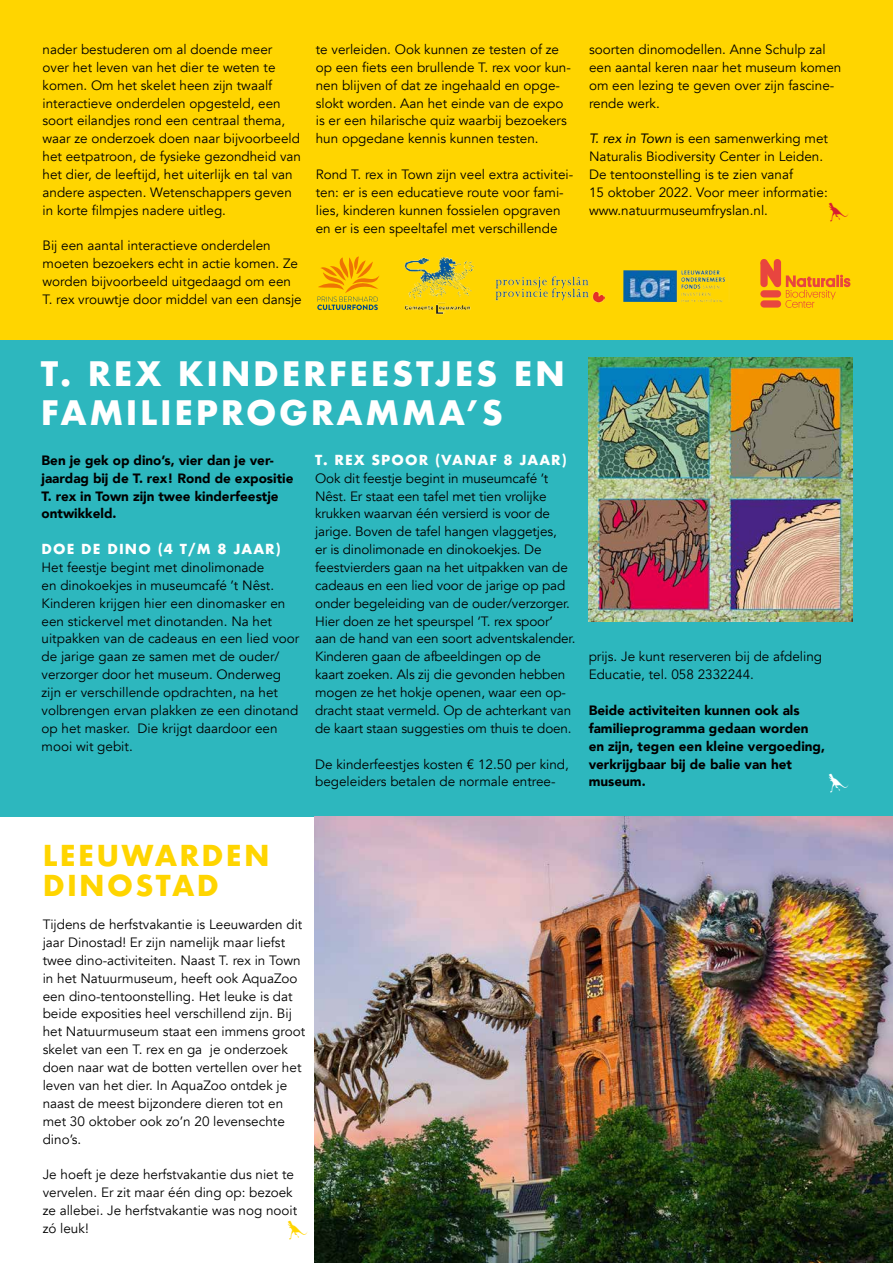
<style>
.page{position:relative;width:893px;height:1263px;background:#fff}
.page>*{position:absolute;margin:0;border:0;box-sizing:border-box;transform-origin:0 0}
.t1{font:700 32.85px/38.8px "Futura";letter-spacing:.08em;color:#fff}
.t2{font:700 28.05px/30.6px "Futura";letter-spacing:.08em;color:#ffd500}
.t3{font:19.5px "Dinoso Type";color:#d71e30}
.t4{font:19.5px "Dinoso Type";color:#fff}
.t5{font:19.5px "Dinoso Type";color:#ffd500}
.t6{font:13.5px/17.9px "Avenir";color:#000}
.t7{font:900 13.5px/17.9px "Avenir";color:#000}
.t8{font:700 13.5px "Futura";letter-spacing:.08em;color:#fff}
.s1{font-style:italic}
</style>
<div class="page">
<div style="left:0;top:332px;width:893px;height:484px;background:#2db7be"></div>
<div style="left:0;top:0;width:893px;height:340px;background:#ffd500"></div>
<svg style="left:317px;top:256px;width:62px;height:54px"></svg>
<svg style="left:760px;top:259px;width:90px;height:49px"></svg>
<div style="left:760px;top:290px;width:21px;height:7px;background:#e8453f;border-radius:4px"></div>
<div style="left:760px;top:300px;width:21px;height:8px;background:#e8453f;border-radius:4px"></div>
<img style="left:623px;top:270px;width:107px;height:32px">
<img style="left:495px;top:275px;width:109px;height:27px">
<img style="left:404px;top:256px;width:71px;height:59px">
<img style="left:589px;top:358px;width:264px;height:264px">
<img style="left:315px;top:816px;width:578px;height:447px">
<p class="t6" style="left:43px;top:41px;width:260px">nader bestuderen om al doende meer over het leven van het dier te weten te komen. Om het skelet heen zijn twaalf interactieve onderdelen opgesteld, een soort eilandjes rond een centraal thema, waar ze onderzoek doen naar bijvoorbeeld het eetpatroon, de fysieke gezondheid van het dier, de leeftijd, het uiterlijk en tal van andere aspecten. Wetenschappers geven in korte filmpjes nadere uitleg.</p>
<p class="t6" style="left:43px;top:237px;width:261px">Bij een aantal interactieve onderdelen moeten bezoekers echt in actie komen. Ze worden bijvoorbeeld uitgedaagd om een T. rex vrouwtje door middel van een dansje</p>
<p class="t6" style="left:316px;top:41px;width:257px">te verleiden. Ook kunnen ze testen of ze op een fiets een brullende T. rex voor kun&shy;nen blijven of dat ze ingehaald en opge&shy;slokt worden. Aan het einde van de expo is er een hilarische quiz waarbij bezoekers hun opgedane kennis kunnen testen.</p>
<p class="t6" style="left:316px;top:166px;width:259px">Rond T. rex in Town zijn veel extra activitei&shy;ten: er is een educatieve route voor fami&shy;lies, kinderen kunnen fossielen opgraven en er is een speeltafel met verschillende</p>
<p class="t6" style="left:589px;top:41px;width:254px">soorten dinomodellen. Anne Schulp zal een aantal keren naar het museum komen om een lezing te geven over zijn fascine&shy;rende werk.</p>
<p class="t6" style="left:589px;top:130px;width:241px"><span class="s1">T. rex in Town</span> is een samenwerking met Naturalis Biodiversity Center in Leiden.<br>De tentoonstelling is te zien vanaf<br>15 oktober 2022. Voor meer informatie: www.natuurmuseumfryslan.nl.</p>
<h3 class="t3" style="left:830px;top:195px;width:21px">\</h3>
<h1 class="t1" style="left:41px;top:354px;width:526px">T. REX KINDERFEESTJES EN<br>FAMILIEPROGRAMMA’S</h1>
<p class="t7" style="left:42px;top:451px;width:253px">Ben je gek op dino’s, vier dan je ver&shy;jaardag bij de T. rex! Rond de expositie<br>T. rex in Town zijn twee kinderfeestje ontwikkeld.</p>
<p class="t8" style="left:42px;top:539px;width:241px">DOE DE DINO (4 T/M 8 JAAR)</p>
<p class="t6" style="left:42px;top:559px;width:259px">Het feestje begint met dinolimonade<br>en dinokoekjes in museumcafé ’t Nêst.<br>Kinderen krijgen hier een dinomasker en een stickervel met dinotanden. Na het uitpakken van de cadeaus en een lied voor de jarige gaan ze samen met de ouder/ verzorger door het museum. Onderweg zijn er verschillende opdrachten, na het volbrengen ervan plakken ze een dinotand op het masker. Die krijgt daardoor een mooi wit gebit.</p>
<p class="t8" style="left:315px;top:450px;width:253px">T. REX SPOOR (VANAF 8 JAAR)</p>
<p class="t6" style="left:315px;top:469px;width:262px">Ook dit feestje begint in museumcafé ’t Nêst. Er staat een tafel met tien vrolijke krukken waarvan één versierd is voor de jarige. Boven de tafel hangen vlaggetjes,<br>er is dinolimonade en dinokoekjes. De feestvierders gaan na het uitpakken van de cadeaus en een lied voor de jarige op pad onder begeleiding van de ouder/verzorger.<br>Hier doen ze het speurspel ‘T. rex spoor’ aan de hand van een soort adventskalender.<br>Kinderen gaan de afbeeldingen op de<br>kaart zoeken. Als zij die gevonden hebben mogen ze het hokje openen, waar een op&shy;dracht staat vermeld. Op de achterkant van de kaart staan suggesties om thuis te doen.</p>
<p class="t6" style="left:315px;top:755px;width:255px">De kinderfeestjes kosten € 12.50 per kind, begeleiders betalen de normale entree-</p>
<p class="t6" style="left:589px;top:648px;width:235px">prijs. Je kunt reserveren bij de afdeling<br>Educatie, tel. 058 2332244.</p>
<p class="t7" style="left:589px;top:701px;width:238px">Beide activiteiten kunnen ook als familieprogramma gedaan worden en zijn, tegen een kleine vergoeding, verkrijgbaar bij de balie van het museum.</p>
<h3 class="t4" style="left:830px;top:767px;width:21px">\</h3>
<h2 class="t2" style="left:43px;top:840px;width:228px">LEEUWARDEN<br>DINOSTAD</h2>
<p class="t6" style="left:43px;top:916px;width:264px">Tijdens de herfstvakantie is Leeuwarden dit jaar Dinostad! Er zijn namelijk maar liefst twee dino-activiteiten. Naast T. rex in Town in het Natuurmuseum, heeft ook AquaZoo een dino-tentoonstelling. Het leuke is dat beide exposities heel verschillend zijn. Bij het Natuurmuseum staat een immens groot skelet van een T. rex en ga je onderzoek doen naar wat de botten vertellen over het leven van het dier. In AquaZoo ontdek je naast de meest bijzondere dieren tot en met 30 oktober ook zo’n 20 levensechte dino’s.</p>
<p class="t6" style="left:43px;top:1166px;width:256px">Je hoeft je deze herfstvakantie dus niet te vervelen. Er zit maar één ding op: bezoek ze allebei. Je herfstvakantie was nog nooit zó leuk!</p>
<h3 class="t5" style="left:289px;top:1213px;width:21px">\</h3>
</div>
